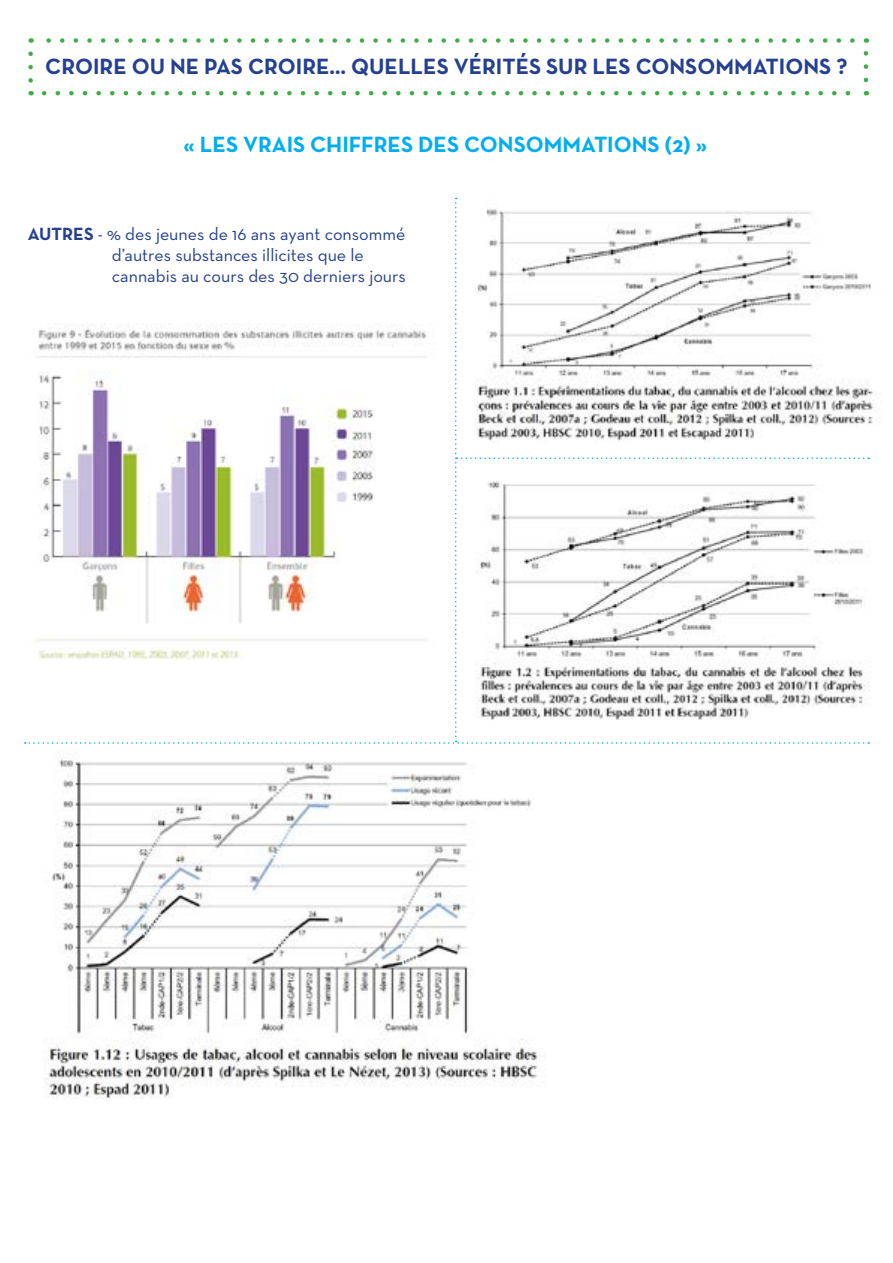
<style>
.page{position:relative;width:893px;height:1263px;background:#fff}
.page>*{position:absolute;margin:0;border:0;box-sizing:border-box;transform-origin:0 0}
.t1{font:700 22.5px "Neutra Text";color:#25408f}
.t2{font:700 22.5px "Neutra Text";color:#00aeef}
.t3{font:18px/21px "Neutra Text";color:#25408f}
.s1{font-weight:700}
</style>
<div class="page">
<svg style="left:44px;top:91px;width:807px;height:4px"></svg>
<svg style="left:28px;top:54px;width:5px;height:41px"></svg>
<svg style="left:864px;top:38px;width:4px;height:42px"></svg>
<svg style="left:31px;top:38px;width:821px;height:5px"></svg>
<svg style="left:25px;top:198px;width:844px;height:546px"></svg>
<img style="left:45px;top:751px;width:501px;height:348px">
<p class="t1" style="left:45px;top:52px;width:338px">CROIRE OU NE PAS CROIRE… QUELLE</p>
<p class="t1" style="left:437px;top:52px;width:412px">S VÉRITÉS SU R LES CONSOMMATIONS ?</p>
<p class="t2" style="left:184px;top:130px;width:525px">« LES VRAIS CHIFFRES DES CONSOMMATIONS (2) »</p>
<p class="t3" style="left:112px;top:223px;width:296px;text-indent:-84px"><span class="s1">AUTRES</span> - % des jeunes de 16 ans ayant consommé d’autres substances illicites que le cannabis au cours des 30 derniers jours</p>
</div>
